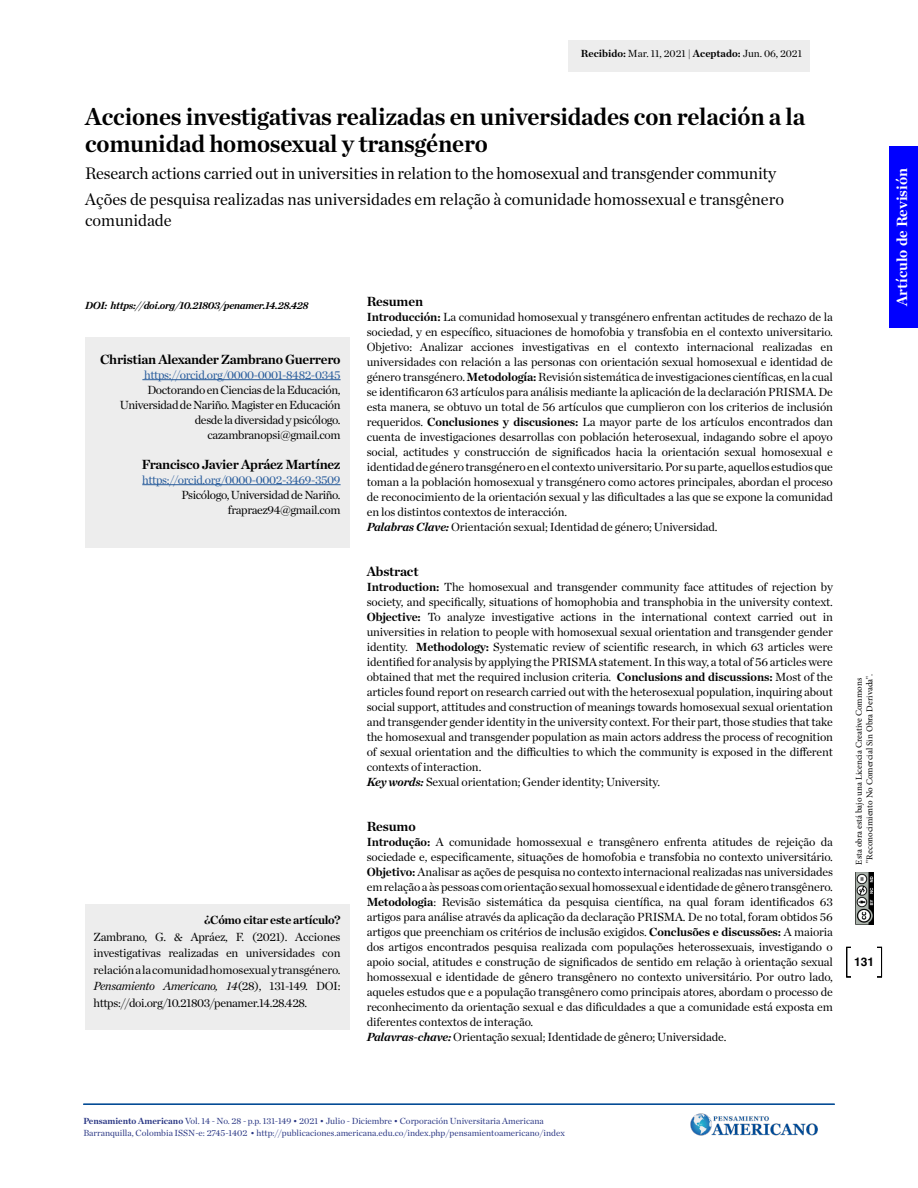
<style>
.page{position:relative;width:918px;height:1188px;background:#fff}
.page>*{position:absolute;margin:0;border:0;box-sizing:border-box;transform-origin:0 0}
.t1{font:700 24.75px/27px "Chronicle Deck";letter-spacing:-.01em;color:#000}
.t2{font:16.95px/25.5px "Chronicle Deck";letter-spacing:-.005em;color:#000}
.t3{font:700 15px "Chronicle Deck";color:#fff}
.t4{font:700 13.5px "Chronicle Deck";letter-spacing:-.02em;color:#000}
.t5{font:12px/15px "Chronicle Deck";letter-spacing:-.01em;color:#000}
.t6{font:12px/15px "Chronicle Deck";letter-spacing:-.03em;color:#000;text-align:right}
.t7{font:12px "Chronicle Deck";letter-spacing:-.03em;color:#275b9b}
.t8{font:700 12px "Chronicle Deck";letter-spacing:-.02em;color:#000}
.t9{font:700 12px "Helvetica";color:#000}
.t10{font:italic 700 10.5px "Chronicle Deck";letter-spacing:-.025em;color:#000}
.t11{font:10.5px "Chronicle Deck";color:#000}
.t12{font:9px/12px "Chronicle Deck";color:#283583}
.t13{font:9px/10.8px "Minion Pro";color:#000}
.s1{font-weight:700}
.s2{font-style:italic}
.s3{font-weight:700;font-style:italic}
</style>
<div class="page">
<div style="left:890px;top:146px;width:28px;height:182px;background:#00f"></div>
<img style="left:690px;top:1113px;width:128px;height:23px">
<div style="left:846px;top:947px;width:36px;height:30px;border:1px solid #000"></div>
<div style="left:851px;top:946px;width:26px;height:32px;background:#fff"></div>
<hr style="left:83px;top:1104px;width:752px;height:1px;background:#004994">
<div style="left:568px;top:40px;width:242px;height:32px;background:#ededed"></div>
<div style="left:85px;top:337px;width:264px;height:210px;background:#ededed"></div>
<div style="left:85px;top:904px;width:264px;height:126px;background:#ededed"></div>
<hr style="left:142px;top:379px;width:199px;height:1px;background:#275b9b">
<hr style="left:142px;top:484px;width:199px;height:1px;background:#275b9b">
<img style="left:855px;top:873px;width:18px;height:52px">
<p class="t11" style="left:581px;top:45px;width:223px"><span class="s1">Recibido:</span> Mar. 11, 2021 | <span class="s1">Aceptado:</span> Jun. 06, 2021</p>
<h1 class="t1" style="left:85px;top:102px;width:722px">Acciones investigativas realizadas en universidades con relación a la comunidad homosexual y transgénero</h1>
<h2 class="t2" style="left:85px;top:160px;width:701px">Research actions carried out in universities in relation to the homosexual and transgender community<br>Ações de pesquisa realizadas nas universidades em relação à comunidade homossexual e transgênero</h2>
<h2 class="t2" style="left:85px;top:206px;width:88px">comunidade</h2>
<p class="t10" style="left:85px;top:297px;width:225px">DOI: https://doi.org/10.21803/penamer.14.28.428</p>
<p class="t4" style="left:100px;top:348px;width:242px">Christian Alexander Zambrano Guerrero</p>
<p class="t7" style="left:144px;top:365px;width:198px">https://orcid.org/0000-0001-8482-0345</p>
<p class="t6" style="left:120px;top:381px;width:222px">Doctorando en Ciencias de la Educación, Universidad de Nariño. Magister en Educación desde la diversidad y psicólogo. cazambranopsi@gmail.com</p>
<p class="t4" style="left:142px;top:453px;width:200px">Francisco Javier Apráez Martínez</p>
<p class="t7" style="left:142px;top:470px;width:200px">https://orcid.org/0000-0002-3469-3509</p>
<p class="t6" style="left:182px;top:486px;width:161px">Psicólogo, Universidad de Nariño. frapraez94@gmail.com</p>
<p class="t8" style="left:204px;top:911px;width:138px">¿Cómo citar este artículo?</p>
<p class="t5" style="left:94px;top:928px;width:249px;line-height:16.5px;text-align:justify">Zambrano, G. &amp; Apráez, F. (2021). Acciones investigativas realizadas en universidades con relación a la comunidad homosexual y transgénero.<br><span class="s2">Pensamiento Americano, 14</span>(28), 131-149. DOI: https://doi.org/10.21803/penamer.14.28.428.</p>
<p class="t4" style="left:367px;top:291px;width:58px">Resumen</p>
<p class="t5" style="left:367px;top:309px;width:468px"><span class="s1">Introducción:</span> La comunidad homosexual y transgénero enfrentan actitudes de rechazo de la sociedad, y en específico, situaciones de homofobia y transfobia en el contexto universitario.<br>Objetivo: Analizar acciones investigativas en el contexto internacional realizadas en universidades con relación a las personas con orientación sexual homosexual e identidad de género transgénero. <span class="s1">Metodología:</span> Revisión sistemática de investigaciones científicas, en la cual se identificaron 63 artículos para análisis mediante la aplicación de la declaración PRISMA. De esta manera, se obtuvo un total de 56 artículos que cumplieron con los criterios de inclusión requeridos. <span class="s1">Conclusiones y discusiones:</span> La mayor parte de los artículos encontrados dan cuenta de investigaciones desarrollas con población heterosexual, indagando sobre el apoyo social, actitudes y construcción de significados hacia la orientación sexual homosexual e identidad de género transgénero en el contexto universitario. Por su parte, aquellos estudios que toman a la población homosexual y transgénero como actores principales, abordan el proceso de reconocimiento de la orientación sexual y las dificultades a las que se expone la comunidad en los distintos contextos de interacción.<br><span class="s3">Palabras Clave:</span> Orientación sexual; Identidad de género; Universidad.</p>
<p class="t4" style="left:367px;top:561px;width:53px">Abstract</p>
<p class="t5" style="left:367px;top:579px;width:468px"><span class="s1">Introduction:</span> The homosexual and transgender community face attitudes of rejection by society, and specifically, situations of homophobia and transphobia in the university context.<br><span class="s1">Objective:</span> To analyze investigative actions in the international context carried out in universities in relation to people with homosexual sexual orientation and transgender gender identity. <span class="s1">Methodology:</span> Systematic review of scientific research, in which 63 articles were identified for analysis by applying the PRISMA statement. In this way, a total of 56 articles were obtained that met the required inclusion criteria. <span class="s1">Conclusions and discussions:</span> Most of the articles found report on research carried out with the heterosexual population, inquiring about social support, attitudes and construction of meanings towards homosexual sexual orientation and transgender gender identity in the university context. For their part, those studies that take the homosexual and transgender population as main actors address the process of recognition of sexual orientation and the difficulties to which the community is exposed in the different contexts of interaction.<br><span class="s3">Key words:</span> Sexual orientation; Gender identity; University.</p>
<p class="t4" style="left:367px;top:816px;width:51px">Resumo</p>
<p class="t5" style="left:367px;top:834px;width:468px"><span class="s1">Introdução:</span> A comunidade homossexual e transgênero enfrenta atitudes de rejeição da sociedade e, especificamente, situações de homofobia e transfobia no contexto universitário.<br><span class="s1">Objetivo:</span> Analisar as ações de pesquisa no contexto internacional realizadas nas universidades em relação a às pessoas com orientação sexual homossexual e identidade de gênero transgênero.<br><span class="s1">Metodologia</span>: Revisão sistemática da pesquisa científica, na qual foram identificados 63 artigos para análise através da aplicação da declaração PRISMA. De no total, foram obtidos 56 artigos que preenchiam os critérios de inclusão exigidos. <span class="s1">Conclusões e discussões:</span> A maioria dos artigos encontrados pesquisa realizada com populações heterossexuais, investigando o apoio social, atitudes e construção de significados de sentido em relação à orientação sexual homossexual e identidade de gênero transgênero no contexto universitário. Por outro lado, aqueles estudos que e a população transgênero como principais atores, abordam o processo de reconhecimento da orientação sexual e das dificuldades a que a comunidade está exposta em diferentes contextos de interação.<br><span class="s3">Palavras-chave:</span> Orientação sexual; Identidade de gênero; Universidade.</p>
<p class="t13" style="left:853px;top:865px;width:192px;rotate:-90deg">Esta obra está bajo una Licencia Creative Commons "Reconocimiento No Comercial Sin Obra Derivada".</p>
<p class="t9" style="left:854px;top:954px;width:22px">131</p>
<p class="t3" style="left:890px;top:306px;width:140px;rotate:-90deg">Artículo de Revisión</p>
<p class="t12" style="left:83px;top:1115px;width:483px"><span class="s1">Pensamiento Americano</span> Vol. 14 - No. 28 - p.p. 131-149 • 2021 • Julio - Diciembre • Corporación Universitaria Americana<br>Barranquilla, Colombia ISSN-e: 2745-1402 • http://publicaciones.americana.edu.co/index.php/pensamientoamericano/index</p>
</div>
